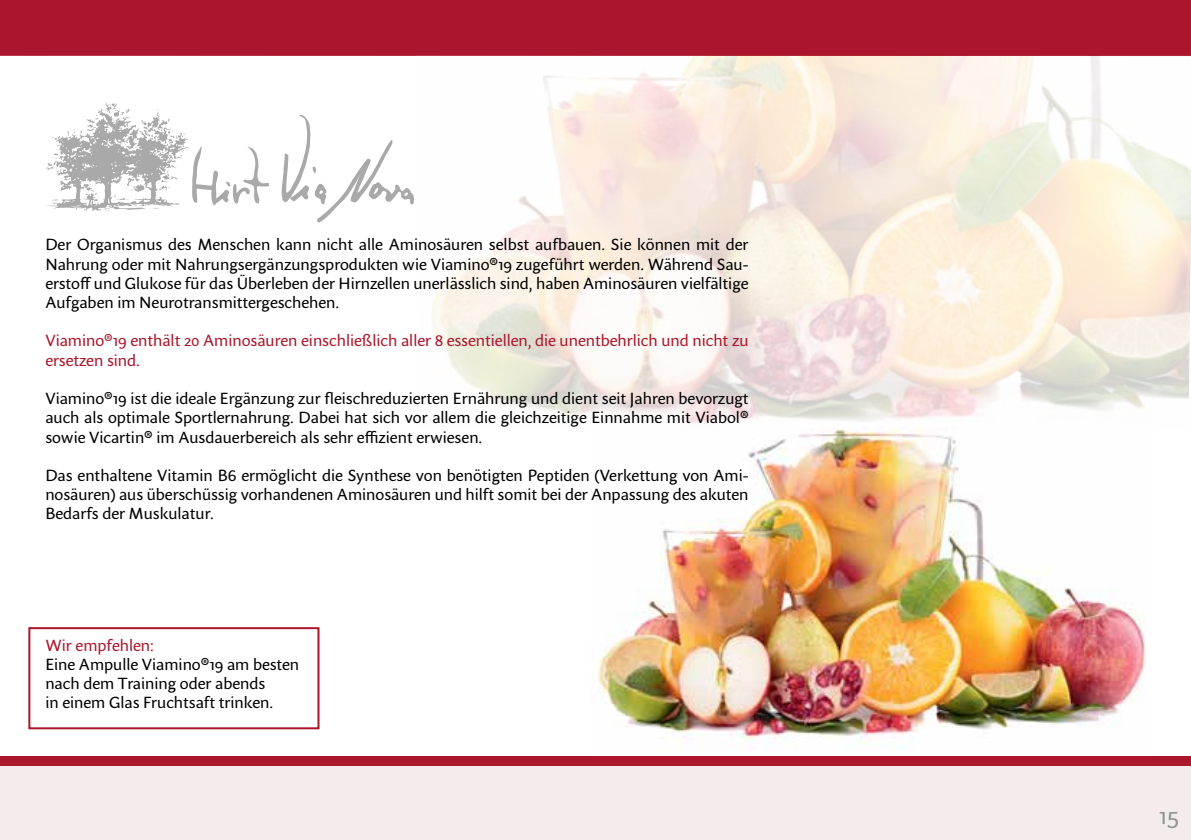
<style>
.page{position:relative;width:1191px;height:840px;background:#fff}
.page>*{position:absolute;margin:0;border:0;box-sizing:border-box;transform-origin:0 0}
.t1{font:24px "Sharik Sans";color:#939598}
.t2{font:16px/19.2px "Sharik Sans";color:#000;text-align:justify}
.t3{font:16px/19.2px "Sharik Sans";color:#ac162c}
</style>
<div class="page">
<div style="left:0;top:755px;width:1191px;height:84px;background:#f4ebec"></div>
<div style="left:0;top:0;width:1191px;height:56px;background:#ac162c"></div>
<div style="left:0;top:755px;width:1191px;height:9px;background:#ac162c"></div>
<img style="left:596px;top:429px;width:549px;height:316px">
<svg style="left:281px;top:115px;width:133px;height:108px"></svg>
<svg style="left:46px;top:102px;width:223px;height:109px"></svg>
<div style="left:28px;top:626px;width:291px;height:103px;border:2px solid #ac162c"></div>
<p class="t2" style="left:45px;top:234px;width:704px">Der Organismus des Menschen kann nicht alle Aminosäuren selbst aufbauen. Sie können mit der Nahrung oder mit Nahrungsergänzungsprodukten wie Viamino®19 zugeführt werden. Während Sau&shy;erstoff und Glukose für das Überleben der Hirnzellen unerlässlich sind, haben Aminosäuren vielfältige Aufgaben im Neurotransmittergeschehen.</p>
<p class="t3" style="left:45px;top:330px;width:704px">Viamino®19 enthält 20 Aminosäuren einschließlich aller 8 essentiellen, die unentbehrlich und nicht zu ersetzen sind.</p>
<p class="t2" style="left:45px;top:388px;width:705px">Viamino®19 ist die ideale Ergänzung zur fleischreduzierten Ernährung und dient seit Jahren bevorzugt auch als optimale Sportlernahrung. Dabei hat sich vor allem die gleichzeitige Einnahme mit Viabol® sowie Vicartin® im Ausdauerbereich als sehr effizient erwiesen.</p>
<p class="t2" style="left:45px;top:465px;width:704px">Das enthaltene Vitamin B6 ermöglicht die Synthese von benötigten Peptiden (Verkettung von Ami&shy;nosäuren) aus überschüssig vorhandenen Aminosäuren und hilft somit bei der Anpassung des akuten Bedarfs der Muskulatur.</p>
<p class="t3" style="left:45px;top:634px;width:110px">Wir empfehlen:</p>
<p class="t2" style="left:45px;top:654px;width:255px;text-align:left">Eine Ampulle Viamino®19 am besten nach dem Training oder abends<br>in einem Glas Fruchtsaft trinken.</p>
<h1 class="t1" style="left:1158px;top:798px;width:22px">15</h1>
</div>
